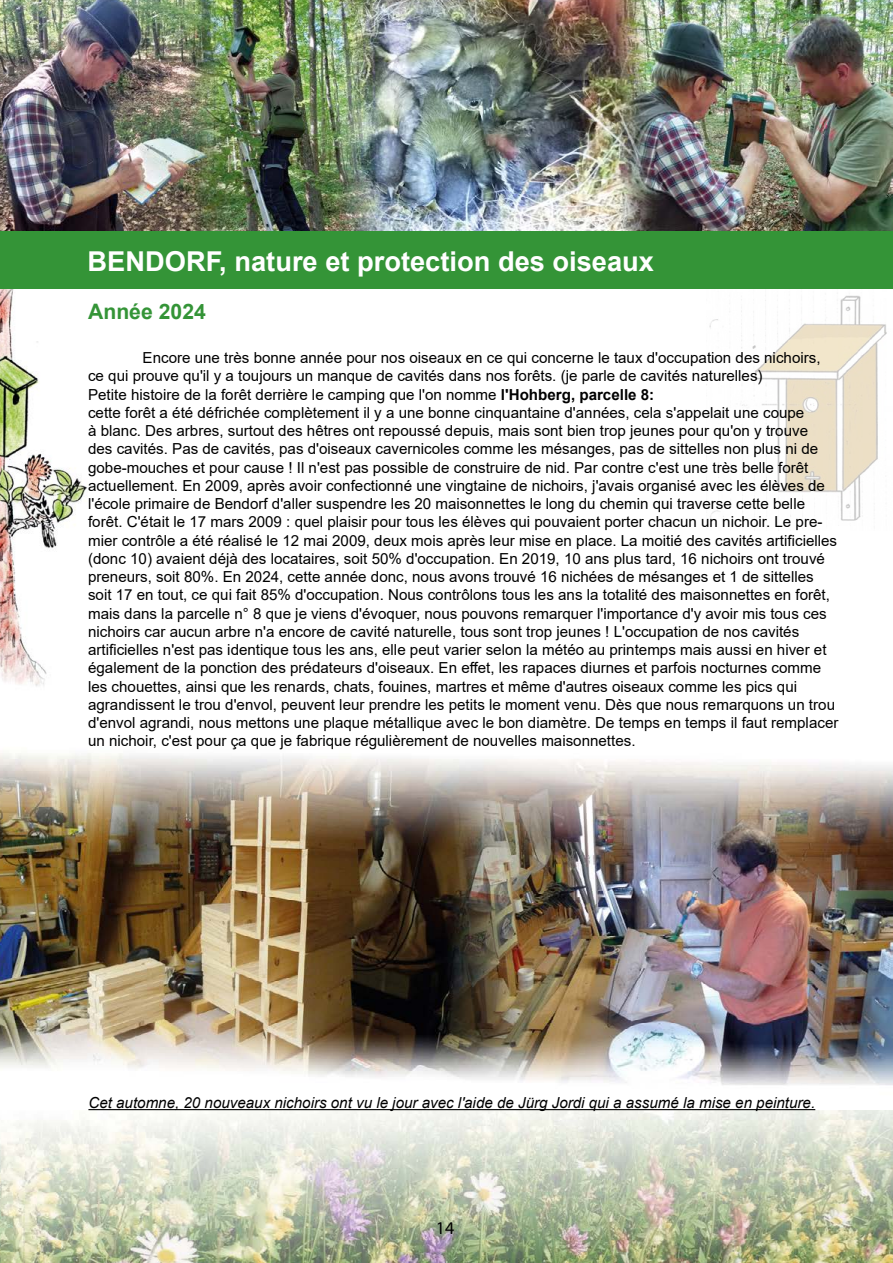
<style>
.page{position:relative;width:893px;height:1263px;background:#fff}
.page>*{position:absolute;margin:0;border:0;box-sizing:border-box;transform-origin:0 0}
.t1{font:700 27.3px "Arial";color:#fff}
.t2{font:700 21.3px "Arial";color:#349437}
.t3{font:18px "Myriad Pro";color:#000}
.t4{font:15.15px/18.3px "Arial";color:#000}
.t5{font:italic 15.15px "Arial";color:#000}
.s1{font-weight:700}
</style>
<div class="page">
<img style="left:0;top:0;width:893px;height:231px">
<img style="left:0;top:1110px;width:893px;height:153px">
<img style="left:706px;top:295px;width:181px;height:226px">
<img style="left:0;top:289px;width:87px;height:397px">
<div style="left:0;top:231px;width:893px;height:58px;background:#349437"></div>
<img style="left:0;top:753px;width:893px;height:357px">
<hr style="left:88px;top:1109px;width:727px;height:1px;background:#000">
<h1 class="t1" style="left:88px;top:242px;width:568px">BENDORF, nature et protection des oiseaux</h1>
<h2 class="t2" style="left:88px;top:297px;width:119px">Année 2024</h2>
<p class="t4" style="left:88px;top:349px;width:752px;text-indent:55px">Encore une très bonne année pour nos oiseaux en ce qui concerne le taux d'occupation des nichoirs, ce qui prouve qu'il y a toujours un manque de cavités dans nos forêts. (je parle de cavités naturelles)<br>Petite histoire de la forêt derrière le camping que l'on nomme <span class="s1">l'Hohberg, parcelle 8:<br></span>cette forêt a été défrichée complètement il y a une bonne cinquantaine d'années, cela s'appelait une coupe<br>à blanc. Des arbres, surtout des hêtres ont repoussé depuis, mais sont bien trop jeunes pour qu'on y trouve<br>des cavités. Pas de cavités, pas d'oiseaux cavernicoles comme les mésanges, pas de sittelles non plus ni de gobe-mouches et pour cause ! Il n'est pas possible de construire de nid. Par contre c'est une très belle forêt actuellement. En 2009, après avoir confectionné une vingtaine de nichoirs, j'avais organisé avec les élèves de l'école primaire de Bendorf d'aller suspendre les 20 maisonnettes le long du chemin qui traverse cette belle forêt. C'était le 17 mars 2009 : quel plaisir pour tous les élèves qui pouvaient porter chacun un nichoir. Le pre&shy;mier contrôle a été réalisé le 12 mai 2009, deux mois après leur mise en place. La moitié des cavités artificielles (donc 10) avaient déjà des locataires, soit 50% d'occupation. En 2019, 10 ans plus tard, 16 nichoirs ont trouvé preneurs, soit 80%. En 2024, cette année donc, nous avons trouvé 16 nichées de mésanges et 1 de sittelles soit 17 en tout, ce qui fait 85% d'occupation. Nous contrôlons tous les ans la totalité des maisonnettes en forêt, mais dans la parcelle n° 8 que je viens d'évoquer, nous pouvons remarquer l'importance d'y avoir mis tous ces nichoirs car aucun arbre n'a encore de cavité naturelle, tous sont trop jeunes ! L'occupation de nos cavités artificielles n'est pas identique tous les ans, elle peut varier selon la météo au printemps mais aussi en hiver et également de la ponction des prédateurs d'oiseaux. En effet, les rapaces diurnes et parfois nocturnes comme les chouettes, ainsi que les renards, chats, fouines, martres et même d'autres oiseaux comme les pics qui agrandissent le trou d'envol, peuvent leur prendre les petits le moment venu. Dès que nous remarquons un trou d'envol agrandi, nous mettons une plaque métallique avec le bon diamètre. De temps en temps il faut remplacer un nichoir, c'est pour ça que je fabrique régulièrement de nouvelles maisonnettes.</p>
<p class="t5" style="left:88px;top:1093px;width:728px">Cet automne, 20 nouveaux nichoirs ont vu le jour avec l'aide de Jürg Jordi qui a assumé la mise en peinture.</p>
<p class="t3" style="left:436px;top:1217px;width:20px">14</p>
</div>
